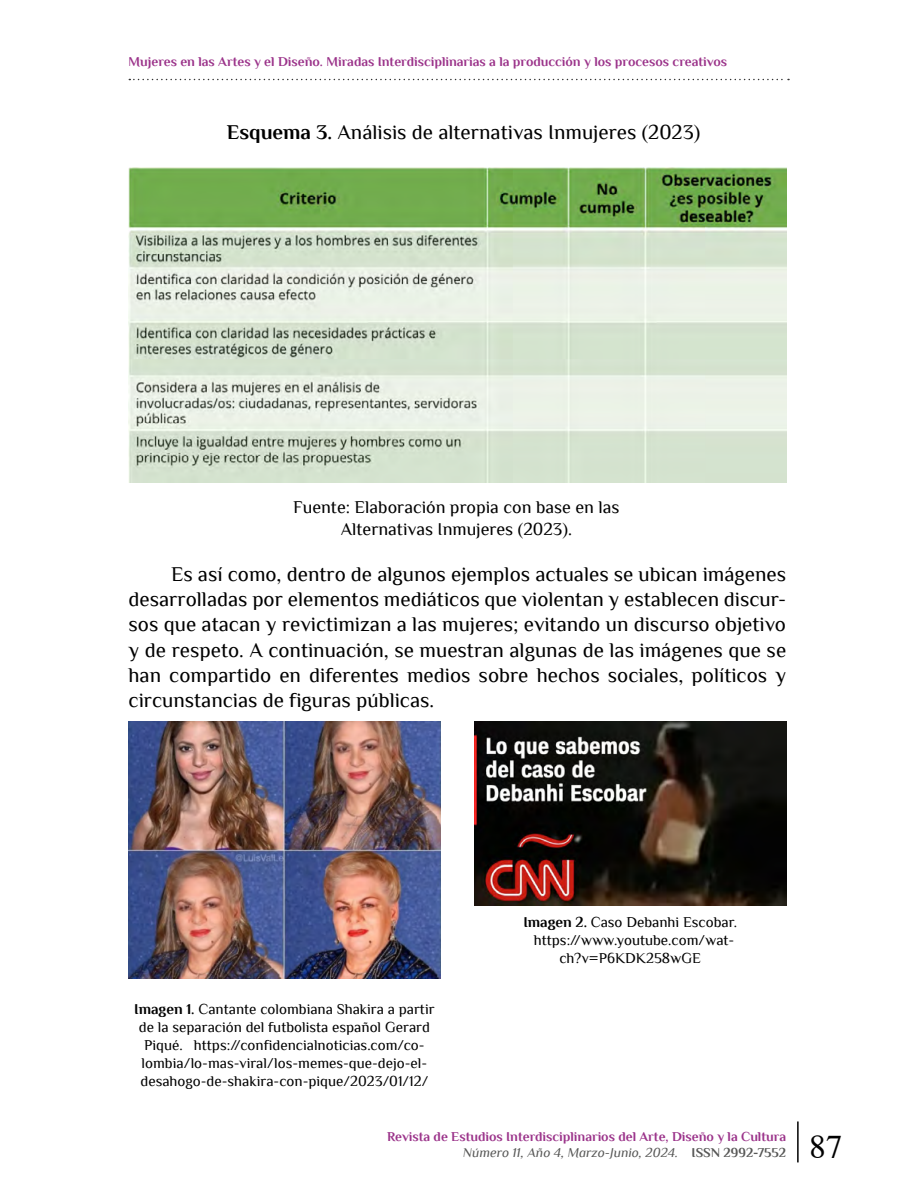
<style>
.page{position:relative;width:918px;height:1188px;background:#fff}
.page>*{position:absolute;margin:0;border:0;box-sizing:border-box;transform-origin:0 0}
.t1{font:33px "Times";color:#000}
.Texto_completo{font:21px/25.2px "Philosopher";color:#000;text-align:justify}
.Notas_al_pie_y_figur{font:18px/21.6px "Philosopher";color:#000;text-align:center}
.Notas_al_pie_y_figur-2{font:15px/18px "Philosopher";color:#000;text-align:center}
.t2{font:700 13.5px/16.2px "Philosopher";color:#9b338a;text-align:right}
.s1{font-weight:700}
.s2{font-weight:400;font-style:italic;color:#575756}
.s3{color:#575756}
</style>
<div class="page">
<hr style="left:797px;top:1121px;width:2px;height:41px;background:#000">
<svg style="left:129px;top:79px;width:660px;height:1px"></svg>
<img style="left:129px;top:167px;width:657px;height:315px">
<img style="left:129px;top:722px;width:311px;height:257px">
<img style="left:474px;top:722px;width:312px;height:184px">
<p class="t2" style="left:129px;top:53px;width:600px">Mujeres en las Artes y el Diseño. Miradas Interdisciplinarias a la producción y los procesos creativos</p>
<p class="Texto_completo" style="left:227px;top:119px;width:475px"><span class="s1">Esquema 3.</span> Análisis de alternativas Inmujeres (2023)</p>
<p class="Notas_al_pie_y_figur" style="left:293px;top:496px;width:328px">Fuente: Elaboración propia con base en las<br>Alternativas Inmujeres (2023).</p>
<p class="Texto_completo" style="left:129px;top:562px;width:659px;text-indent:43px">Es así como, dentro de algunos ejemplos actuales se ubican imágenes desarrolladas por elementos mediáticos que violentan y establecen discur&shy;sos que atacan y revictimizan a las mujeres; evitando un discurso objetivo y de respeto. A continuación, se muestran algunas de las imágenes que se han compartido en diferentes medios sobre hechos sociales, políticos y circunstancias de figuras públicas.</p>
<p class="Notas_al_pie_y_figur-2" style="left:134px;top:1000px;width:302px"><span class="s1">Imagen 1.</span> Cantante colombiana Shakira a partir de la separación del futbolista español Gerard Piqué. https://confidencialnoticias.com/co&shy;lombia/lo-mas-viral/los-memes-que-dejo-el&shy;desahogo-de-shakira-con-pique/2023/01/12/</p>
<p class="Notas_al_pie_y_figur-2" style="left:523px;top:913px;width:215px"><span class="s1">Imagen 2.</span> Caso Debanhi Escobar.</p>
<p class="Notas_al_pie_y_figur-2" style="left:534px;top:931px;width:202px">https://www.youtube.com/wat&shy;ch?v=P6KDK258wGE</p>
<p class="t2" style="left:387px;top:1128px;width:401px">Revista de Estudios Interdisciplinarios del Arte, Diseño y la Cultura<br><span class="s2">Número 11, Año 4, Marzo-Junio, 2024.</span> <span class="s3">ISSN 2992-7552</span></p>
<h1 class="t1" style="left:810px;top:1116px;width:34px">87</h1>
</div>
